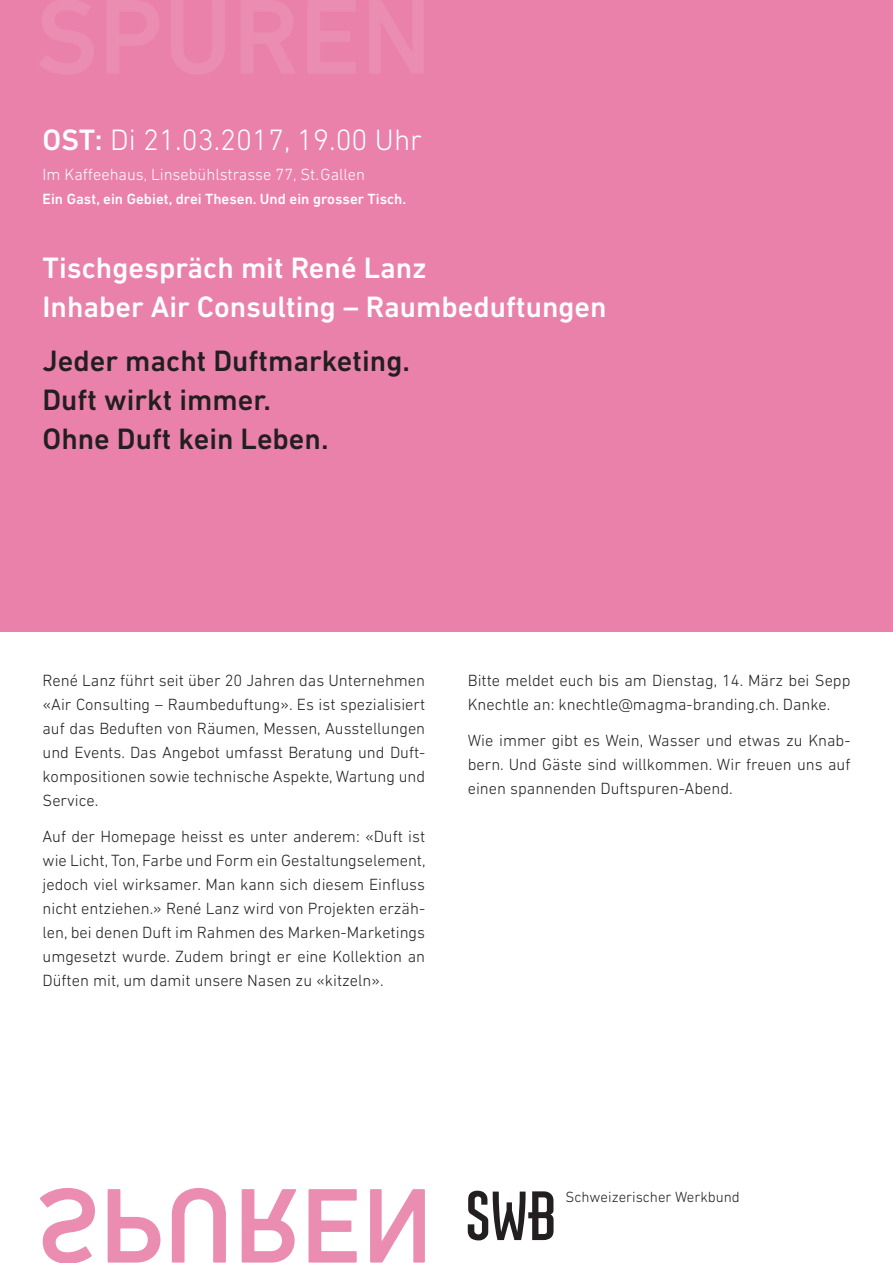
<style>
.page{position:relative;width:893px;height:1263px;background:#fff}
.page>*{position:absolute;margin:0;border:0;box-sizing:border-box;transform-origin:0 0}
.t1{font:500 30px/39px "DIN Next LT Pro";color:#fff}
.t2{font:500 30px/39px "DIN Next LT Pro";color:#231f20}
.t3{font:300 30px "DIN Next LT Pro";color:#fff}
.t4{font:300 16.5px/24px "DIN Next LT Pro";color:#231f20;text-align:justify}
.t5{font:300 16.5px "DIN Next LT Pro";color:#fff}
.t6{font:500 15px "DIN Next LT Pro";color:#fff}
.t7{font:300 15px "DIN Next LT Pro";color:#231f20}
.s1{font-weight:500}
</style>
<div class="page">
<div style="left:0;top:0;width:893px;height:631px;background:#ea81aa"></div>
<svg style="left:468px;top:1191px;width:86px;height:49px"></svg>
<h1 class="t3" style="left:43px;top:123px;width:381px"><span class="s1">OST:</span> Di 21.03.2017, 19.00 Uhr</h1>
<p class="t5" style="left:43px;top:165px;width:324px">Im Kaffeehaus, Linsebühlstrasse 77, St.Gallen</p>
<p class="t6" style="left:43px;top:190px;width:365px">Ein Gast, ein Gebiet, drei Thesen. Und ein grosser Tisch.</p>
<h1 class="t1" style="left:43px;top:248px;width:566px">Tischgespräch mit René Lanz<br>Inhaber Air Consulting – Raumbeduftungen</h1>
<h1 class="t2" style="left:43px;top:341px;width:369px">Jeder macht Duftmarketing.<br>Duft wirkt immer.<br>Ohne Duft kein Leben.</h1>
<p class="t4" style="left:43px;top:669px;width:384px">René Lanz führt seit über 20 Jahren das Unternehmen «Air Consulting – Raumbeduftung». Es ist spezialisiert auf das Beduften von Räumen, Messen, Ausstellungen und Events. Das Angebot umfasst Beratung und Duft&shy;kompositionen sowie technische Aspekte, Wartung und Service.</p>
<p class="t4" style="left:43px;top:824px;width:385px">Auf der Homepage heisst es unter anderem: «Duft ist wie Licht, Ton, Farbe und Form ein Gestaltungselement, jedoch viel wirksamer. Man kann sich diesem Einfluss nicht entziehen.» René Lanz wird von Projekten erzäh&shy;len, bei denen Duft im Rahmen des Marken-Marketings umgesetzt wurde. Zudem bringt er eine Kollektion an Düften mit, um damit unsere Nasen zu «kitzeln».</p>
<p class="t4" style="left:468px;top:669px;width:384px">Bitte meldet euch bis am Dienstag, 14. März bei Sepp<br>Knechtle an: knechtle@magma-branding.ch. Danke.</p>
<p class="t4" style="left:468px;top:729px;width:384px">Wie immer gibt es Wein, Wasser und etwas zu Knab&shy;bern. Und Gäste sind willkommen. Wir freuen uns auf einen spannenden Duftspuren-Abend.</p>
<p class="t7" style="left:566px;top:1188px;width:176px">Schweizerischer Werkbund</p>
</div>
